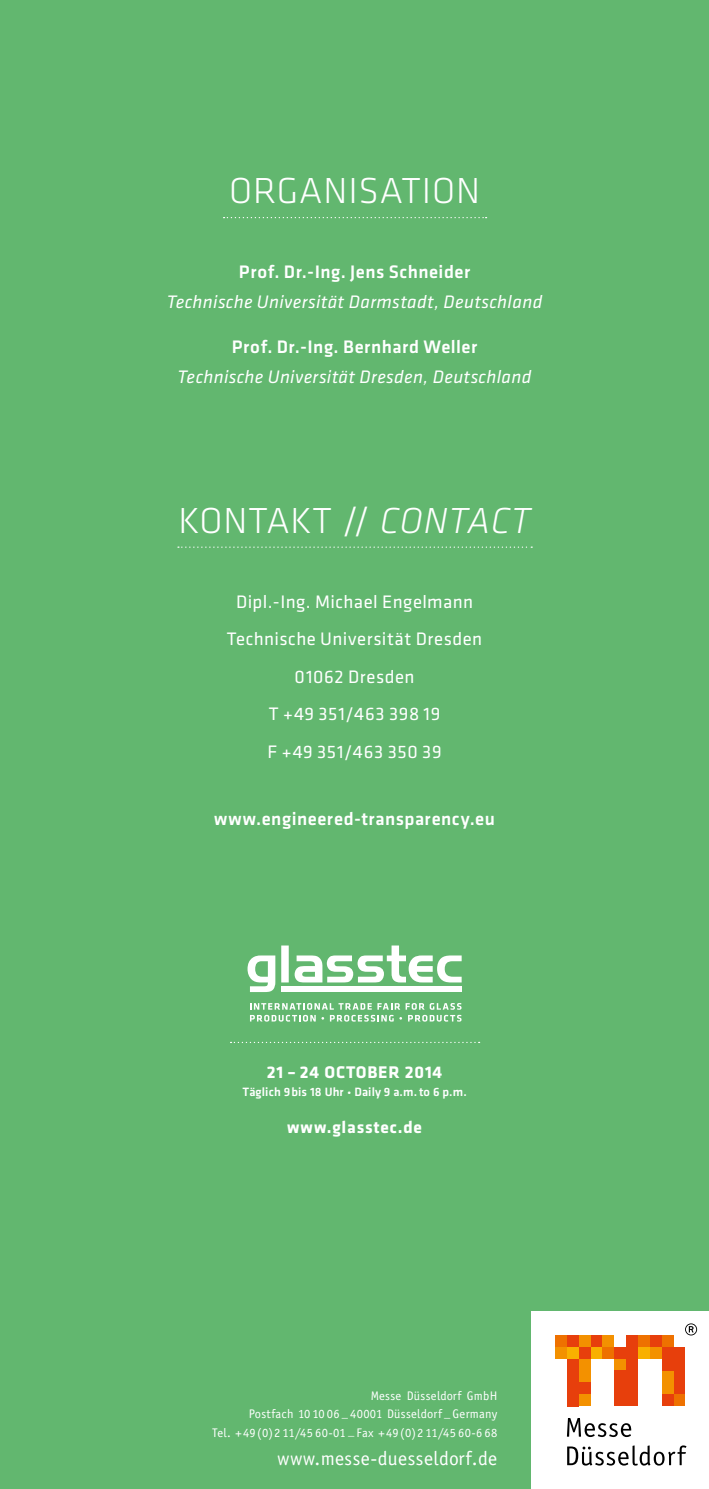
<style>
.page{position:relative;width:709px;height:1489px;background:#fff}
.page>*{position:absolute;margin:0;border:0;box-sizing:border-box;transform-origin:0 0}
.t1{font:300 37.5px "Klavika";letter-spacing:.025em;color:#fff}
.t2{font:19.75px "Officina Sans";letter-spacing:.025em;color:#fff}
.t3{font:18.75px/37.5px "Klavika";letter-spacing:.025em;color:#fff;text-align:center}
.t4{font:500 18.75px "Klavika";letter-spacing:.03em;color:#fff}
.t5{font:italic 18.75px "Klavika";letter-spacing:.02em;color:#fff}
.t6{font:700 17.5px "Klavika";letter-spacing:.045em;color:#fff}
.t7{font:12.5px/18.5px "Officina Sans";letter-spacing:.025em;color:#fff;text-align:right}
.t8{font:500 12.5px "Klavika";letter-spacing:.01em;color:#fff}
.s1{font-style:italic}
.s2{font-size:10px}
</style>
<div class="page">
<div style="left:0;top:0;width:709px;height:1488px;background:#62b76f"></div>
<svg style="left:247px;top:945px;width:214px;height:47px"></svg>
<div style="left:281px;top:986px;width:180px;height:6px;background:#fff"></div>
<svg style="left:250px;top:1003px;width:211px;height:18px"></svg>
<svg style="left:223px;top:217px;width:263px;height:1px"></svg>
<svg style="left:178px;top:546px;width:354px;height:2px"></svg>
<svg style="left:230px;top:1041px;width:249px;height:2px"></svg>
<div style="left:531px;top:1311px;width:178px;height:177px;background:#fff"></div>
<svg style="left:567px;top:1445px;width:119px;height:20px"></svg>
<svg style="left:567px;top:1418px;width:64px;height:18px"></svg>
<div style="left:555px;top:1346px;width:12px;height:12px;background:#f39100"></div>
<div style="left:567px;top:1335px;width:12px;height:11px;background:#e73f0c"></div>
<div style="left:567px;top:1346px;width:12px;height:12px;background:#f9b000"></div>
<div style="left:579px;top:1335px;width:11px;height:11px;background:#f39100"></div>
<div style="left:579px;top:1346px;width:11px;height:12px;background:#e73f0c"></div>
<div style="left:590px;top:1335px;width:12px;height:11px;background:#e73f0c"></div>
<div style="left:590px;top:1346px;width:12px;height:12px;background:#f9b000"></div>
<div style="left:602px;top:1335px;width:12px;height:11px;background:#f39100"></div>
<div style="left:602px;top:1346px;width:12px;height:12px;background:#ee7100"></div>
<div style="left:638px;top:1335px;width:11px;height:11px;background:#ee7100"></div>
<div style="left:638px;top:1346px;width:11px;height:12px;background:#f9b000"></div>
<div style="left:649px;top:1335px;width:12px;height:11px;background:#e73f0c"></div>
<div style="left:649px;top:1346px;width:12px;height:12px;background:#f39100"></div>
<div style="left:661px;top:1335px;width:12px;height:11px;background:#ee7100"></div>
<div style="left:661px;top:1346px;width:12px;height:24px;background:#e73f0c"></div>
<div style="left:673px;top:1346px;width:12px;height:48px;background:#e73f0c"></div>
<div style="left:567px;top:1358px;width:12px;height:47px;background:#e73f0c"></div>
<div style="left:579px;top:1358px;width:11px;height:24px;background:#f39100"></div>
<div style="left:579px;top:1382px;width:11px;height:12px;background:#e73f0c"></div>
<div style="left:579px;top:1394px;width:11px;height:11px;background:#f39100"></div>
<div style="left:661px;top:1370px;width:12px;height:24px;background:#f39100"></div>
<div style="left:673px;top:1394px;width:12px;height:11px;background:#ee7100"></div>
<div style="left:555px;top:1335px;width:12px;height:11px;background:#ee7100"></div>
<div style="left:614px;top:1346px;width:12px;height:12px;background:#e73f0c"></div>
<div style="left:614px;top:1358px;width:12px;height:12px;background:#f39100"></div>
<div style="left:614px;top:1370px;width:12px;height:35px;background:#e73f0c"></div>
<div style="left:626px;top:1335px;width:12px;height:70px;background:#e73f0c"></div>
<div style="left:661px;top:1394px;width:12px;height:11px;background:#e73f0c"></div>
<svg style="left:685px;top:1323px;width:12px;height:12px"></svg>
<h1 class="t1" style="left:229px;top:167px;width:253px">ORGANISATION</h1>
<h3 class="t4" style="left:239px;top:259px;width:233px">Prof. Dr.-Ing. Jens Schneider</h3>
<h3 class="t5" style="left:167px;top:290px;width:377px">Technische Universität Darmstadt, Deutschland</h3>
<h3 class="t4" style="left:232px;top:334px;width:247px">Prof. Dr.-Ing. Bernhard Weller</h3>
<h3 class="t5" style="left:177px;top:365px;width:355px">Technische Universität Dresden, Deutschland</h3>
<h1 class="t1" style="left:178px;top:497px;width:353px">KONTAKT // <span class="s1">CONTACT</span></h1>
<h3 class="t3" style="left:227px;top:582px;width:257px">Dipl.-Ing. Michael Engelmann<br>Technische Universität Dresden<br>01062 Dresden<br>T +49 351/463 398 19<br>F +49 351/463 350 39</h3>
<h3 class="t4" style="left:214px;top:806px;width:282px">www.engineered-transparency.eu</h3>
<h3 class="t6" style="left:267px;top:1059px;width:177px">21 – 24 OCTOBER 2014</h3>
<p class="t8" style="left:242px;top:1083px;width:226px">Täglich 9bis 18 Uhr <span class="s2">•</span> Daily 9 a.m. to 6 p.m.</p>
<h3 class="t6" style="left:287px;top:1114px;width:136px">www.glasstec.de</h3>
<p class="t7" style="left:212px;top:1386px;width:287px">Messe Düsseldorf GmbH<br>Postfach 10 10 06 _ 40001 Düsseldorf _ Germany<br>Tel. +49 (0)2 11/45 60-01 _ Fax +49 (0)2 11/45 60-6 68</p>
<h2 class="t2" style="left:277px;top:1446px;width:222px">www.messe-duesseldorf.de</h2>
</div>
